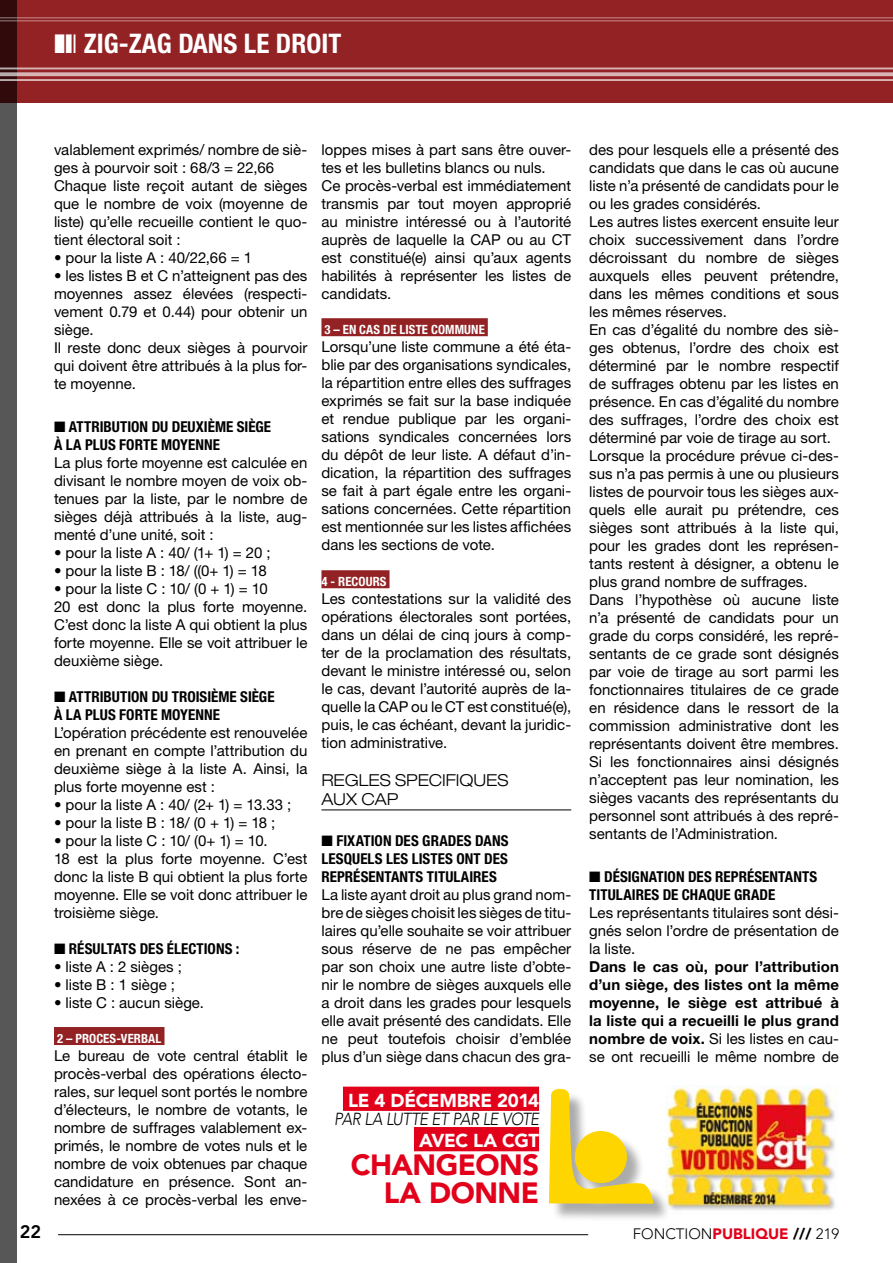
<style>
.page{position:relative;width:893px;height:1263px;background:#fff}
.page>*{position:absolute;margin:0;border:0;box-sizing:border-box;transform-origin:0 0}
.t1{font:300 expanded 36px "Helvetica Neue LT Std";color:#fff}
.t2{font:900 29.1px/28px "Avenir LT Std";letter-spacing:-.015em;color:#e2001a;text-align:right}
.t3{font:700 condensed 27px "Helvetica Neue LT Std";color:#fff}
.t4{font:900 18.6px "Avenir LT Std";letter-spacing:-.02em;color:#fff}
.t5{font:800 18px "Avenir LT Std";color:#000}
.t6{font:italic 300 17.4px "Avenir LT Std";letter-spacing:-.04em;color:#000;scale:.87 1}
.t7{font:300 expanded 16.5px/19.8px "Helvetica Neue LT Std";letter-spacing:-.005em;color:#000}
.t8{font:15px/18px "Helvetica Neue LT Std";color:#000;text-align:justify}
.t9{font:700 condensed 15px "Helvetica Neue LT Std";color:#000}
.t10{font:700 15px/18px "Helvetica Neue LT Std";letter-spacing:.01em;color:#000;text-align:justify}
.t11{font:300 15px "Avenir LT Std";color:#000}
.t12{font:700 condensed 12.75px "Helvetica Neue LT Std";letter-spacing:.01em;color:#fff}
.s1{font-weight:700;font-stretch:condensed}
.s2{font-weight:400}
.s3{font-weight:900;color:#e2001a}
.s4{font-weight:900}
</style>
<div class="page">
<hr style="left:58px;top:1234px;width:530px;height:1px;background:#000">
<div style="left:321px;top:318px;width:167px;height:18px;background:#922224"></div>
<div style="left:321px;top:570px;width:68px;height:18px;background:#922224"></div>
<hr style="left:321px;top:810px;width:250px;height:1px;background:#000">
<div style="left:0;top:0;width:893px;height:102px;background:#922224"></div>
<svg style="left:0;top:0;width:17px;height:1263px;background:#545151"></svg>
<hr style="left:0;top:68px;width:893px;height:1px;background:#fff">
<svg style="left:0;top:72px;width:893px;height:4px;background:#d2a6a7"></svg>
<hr style="left:0;top:79px;width:893px;height:2px;background:#fff">
<hr style="left:0;top:17px;width:893px;height:2px;background:#fff">
<hr style="left:0;top:20px;width:893px;height:2px;background:#fff">
<img style="left:672px;top:1086px;width:166px;height:124px">
<div style="left:343px;top:1086px;width:196px;height:25px;background:#e2001a"></div>
<div style="left:414px;top:1127px;width:125px;height:24px;background:#e2001a"></div>
<div style="left:551px;top:1091px;width:121px;height:131px;background:#000;opacity:.33"></div>
<svg style="left:549px;top:1089px;width:104px;height:115px"></svg>
<div style="left:575px;top:1131px;width:52px;height:52px;background:#ffd500;border-radius:50%"></div>
<div style="left:54px;top:1027px;width:110px;height:18px;background:#922224"></div>
<h1 class="t1" style="left:55px;top:25px;width:389px"><span class="s1">SOCIAL</span> – action sociale</h1>
<h3 class="t3" style="left:84px;top:27px;width:259px">ZIG-ZAG DANS LE DROIT</h3>
<p class="t8" style="left:54px;top:141px;width:255px;text-align:left">valablement exprimés/ nombre de siè&shy;ges à pourvoir soit : 68/3 = 22,66<br>Chaque liste reçoit autant de sièges que le nombre de voix (moyenne de liste) qu’elle recueille contient le quo&shy;tient électoral soit :</p>
<p class="t8" style="left:54px;top:249px;width:200px">• pour la liste A : 40/22,66 = 1</p>
<p class="t8" style="left:54px;top:267px;width:255px;text-align:left">• les listes B et C n’atteignent pas des moyennes assez élevées (respecti&shy;vement 0.79 et 0.44) pour obtenir un siège.<br>Il reste donc deux sièges à pourvoir qui doivent être attribués à la plus for&shy;te moyenne.</p>
<p class="t9" style="left:54px;top:418px;width:31px">■ ATTRIBUTION</p>
<p class="t9" style="left:152px;top:418px;width:37px">DU DEUXI</p>
<p class="t9" style="left:208px;top:418px;width:57px">ÈME SIÈGE</p>
<p class="t9" style="left:54px;top:436px;width:74px">À LA PLUS FORTE</p>
<p class="t9" style="left:161px;top:436px;width:36px">MOYENNE</p>
<p class="t8" style="left:54px;top:453px;width:255px">La plus forte moyenne est calculée en divisant le nombre moyen de voix ob&shy;tenues par la liste, par le nombre de sièges déjà attribués à la liste, aug&shy;menté d’une unité, soit :</p>
<p class="t8" style="left:54px;top:543px;width:218px">• pour la liste A : 40/ (1+ 1) = 20 ;</p>
<p class="t8" style="left:54px;top:561px;width:214px">• pour la liste B : 18/ ((0+ 1) = 18</p>
<p class="t8" style="left:54px;top:579px;width:255px;text-align:left">• pour la liste C : 10/ (0 + 1) = 10<br>20 est donc la plus forte moyenne.<br>C’est donc la liste A qui obtient la plus forte moyenne. Elle se voit attribuer le deuxième siège.</p>
<p class="t9" style="left:54px;top:688px;width:31px">■ ATTRIBUTION</p>
<p class="t9" style="left:152px;top:688px;width:28px">DU TROISI</p>
<p class="t9" style="left:211px;top:688px;width:57px">ÈME SIÈGE</p>
<p class="t9" style="left:54px;top:706px;width:74px">À LA PLUS FORTE</p>
<p class="t9" style="left:161px;top:706px;width:36px">MOYENNE</p>
<p class="t8" style="left:54px;top:723px;width:255px">L’opération précédente est renouvelée en prenant en compte l’attribution du deuxième siège à la liste A. Ainsi, la plus forte moyenne est :</p>
<p class="t8" style="left:54px;top:795px;width:239px">• pour la liste A : 40/ (2+ 1) = 13.33 ;</p>
<p class="t8" style="left:54px;top:813px;width:223px">• pour la liste B : 18/ (0 + 1) = 18 ;</p>
<p class="t8" style="left:54px;top:831px;width:255px;text-align:left">• pour la liste C : 10/ (0+ 1) = 10.<br>18 est la plus forte moyenne. C’est donc la liste B qui obtient la plus forte moyenne. Elle se voit donc attribuer le troisième siège.</p>
<p class="t9" style="left:54px;top:940px;width:62px">■ RÉSULTATS</p>
<p class="t9" style="left:140px;top:940px;width:50px">DES ÉLECTIONS</p>
<p class="t9" style="left:236px;top:940px;width:5px">:</p>
<p class="t8" style="left:54px;top:957px;width:129px">• liste A : 2 sièges ;</p>
<p class="t8" style="left:54px;top:975px;width:122px">• liste B : 1 siège ;</p>
<p class="t8" style="left:54px;top:993px;width:152px">• liste C : aucun siège.</p>
<p class="t12" style="left:57px;top:1030px;width:105px">2 – PROCES-VERBAL</p>
<p class="t8" style="left:54px;top:1046px;width:255px">Le bureau de vote central établit le procès-verbal des opérations électo&shy;rales, sur lequel sont portés le nombre d’électeurs, le nombre de votants, le nombre de suffrages valablement ex&shy;primés, le nombre de votes nuls et le nombre de voix obtenues par chaque candidature en présence. Sont an&shy;nexées à ce procès-verbal les enve-</p>
<p class="t8" style="left:321px;top:141px;width:251px;text-align:left">loppes mises à part sans être ouver&shy;tes et les bulletins blancs ou nuls.<br>Ce procès-verbal est immédiatement transmis par tout moyen approprié au ministre intéressé ou à l’autorité auprès de laquelle la CAP ou au CT est constitué(e) ainsi qu’aux agents habilités à représenter les listes de candidats.</p>
<p class="t12" style="left:324px;top:322px;width:162px">3 – EN CAS DE LISTE COMMUNE</p>
<p class="t8" style="left:321px;top:337px;width:251px">Lorsqu’une liste commune a été éta&shy;blie par des organisations syndicales, la répartition entre elles des suffrages exprimés se fait sur la base indiquée et rendue publique par les organi&shy;sations syndicales concernées lors du dépôt de leur liste. A défaut d’in&shy;dication, la répartition des suffrages se fait à part égale entre les organi&shy;sations concernées. Cette répartition est mentionnée sur les listes affichées dans les sections de vote.</p>
<p class="t12" style="left:321px;top:574px;width:67px">4 - RECOURS</p>
<p class="t8" style="left:321px;top:589px;width:251px">Les contestations sur la validité des opérations électorales sont portées, dans un délai de cinq jours à comp&shy;ter de la proclamation des résultats, devant le ministre intéressé ou, selon le cas, devant l’autorité auprès de la&shy;quelle la CAP ou le CT est constitué(e), puis, le cas échéant, devant la juridic&shy;tion administrative.</p>
<p class="t7" style="left:321px;top:770px;width:188px">REGLES SPECIFIQUES<br>AUX CAP</p>
<p class="t9" style="left:321px;top:832px;width:30px">■ FIXATION</p>
<p class="t9" style="left:395px;top:832px;width:98px">DES GRADES DANS</p>
<p class="t9" style="left:321px;top:850px;width:16px">LESQUE</p>
<p class="t9" style="left:368px;top:850px;width:59px">LS LES LISTES</p>
<p class="t9" style="left:456px;top:850px;width:9px">ONT</p>
<p class="t9" style="left:484px;top:850px;width:17px">DES</p>
<p class="t9" style="left:321px;top:868px;width:9px">REPR</p>
<p class="t9" style="left:353px;top:868px;width:17px">ÉSENTANTS</p>
<p class="t9" style="left:427px;top:868px;width:8px">TITU</p>
<p class="t9" style="left:454px;top:868px;width:16px">LAIRES</p>
<p class="t8" style="left:321px;top:885px;width:251px">La liste ayant droit au plus grand nom&shy;bre de sièges choisit les sièges de titu&shy;laires qu’elle souhaite se voir attribuer sous réserve de ne pas empêcher par son choix une autre liste d’obte&shy;nir le nombre de sièges auxquels elle a droit dans les grades pour lesquels elle avait présenté des candidats. Elle ne peut toutefois choisir d’emblée plus d’un siège dans chacun des gra-</p>
<p class="t4" style="left:348px;top:1089px;width:192px">LE 4 DÉCEMBRE 2014</p>
<p class="t6" style="left:334px;top:1109px;width:237px">PAR LA LUTTE ET PAR LE VOTE</p>
<p class="t4" style="left:419px;top:1129px;width:121px">AVEC LA CGT</p>
<h2 class="t2" style="left:351px;top:1151px;width:190px">CHANGEONS<br>LA DONNE</h2>
<p class="t8" style="left:589px;top:141px;width:251px;text-align:left">des pour lesquels elle a présenté des candidats que dans le cas où aucune liste n’a présenté de candidats pour le ou les grades considérés.<br>Les autres listes exercent ensuite leur choix successivement dans l’ordre décroissant du nombre de sièges auxquels elles peuvent prétendre, dans les mêmes conditions et sous les mêmes réserves.<br>En cas d’égalité du nombre des siè&shy;ges obtenus, l’ordre des choix est déterminé par le nombre respectif de suffrages obtenu par les listes en présence. En cas d’égalité du nombre des suffrages, l’ordre des choix est déterminé par voie de tirage au sort.<br>Lorsque la procédure prévue ci-des&shy;sus n’a pas permis à une ou plusieurs listes de pourvoir tous les sièges aux&shy;quels elle aurait pu prétendre, ces sièges sont attribués à la liste qui, pour les grades dont les représen&shy;tants restent à désigner, a obtenu le plus grand nombre de suffrages.<br>Dans l’hypothèse où aucune liste n’a présenté de candidats pour un grade du corps considéré, les repré&shy;sentants de ce grade sont désignés par voie de tirage au sort parmi les fonctionnaires titulaires de ce grade en résidence dans le ressort de la commission administrative dont les représentants doivent être membres.<br>Si les fonctionnaires ainsi désignés n’acceptent pas leur nomination, les sièges vacants des représentants du personnel sont attribués à des repré&shy;sentants de l’Administration.</p>
<p class="t9" style="left:589px;top:868px;width:39px">■ DÉSIGNATION</p>
<p class="t9" style="left:688px;top:868px;width:36px">DES REPR</p>
<p class="t9" style="left:747px;top:868px;width:17px">ÉSENTANTS</p>
<p class="t9" style="left:589px;top:886px;width:8px">TITU</p>
<p class="t9" style="left:616px;top:886px;width:16px">LAIRES</p>
<p class="t9" style="left:663px;top:886px;width:45px">DE CHAQUE</p>
<p class="t9" style="left:734px;top:886px;width:42px">GRADE</p>
<p class="t8" style="left:589px;top:903px;width:251px">Les représentants titulaires sont dési&shy;gnés selon l’ordre de présentation de la liste.</p>
<p class="t10" style="left:589px;top:957px;width:251px">Dans le cas où, pour l’attribution d’un siège, des listes ont la même moyenne, le siège est attribué à la liste qui a recueilli le plus grand nombre de voix. <span class="s2">Si les listes en cau&shy;se ont recueilli le même nombre de</span></p>
<p class="t5" style="left:20px;top:1221px;width:23px">22</p>
<p class="t11" style="left:633px;top:1225px;width:208px">FONCTION<span class="s3">PUBLIQUE</span> <span class="s4">///</span> 219</p>
</div>
